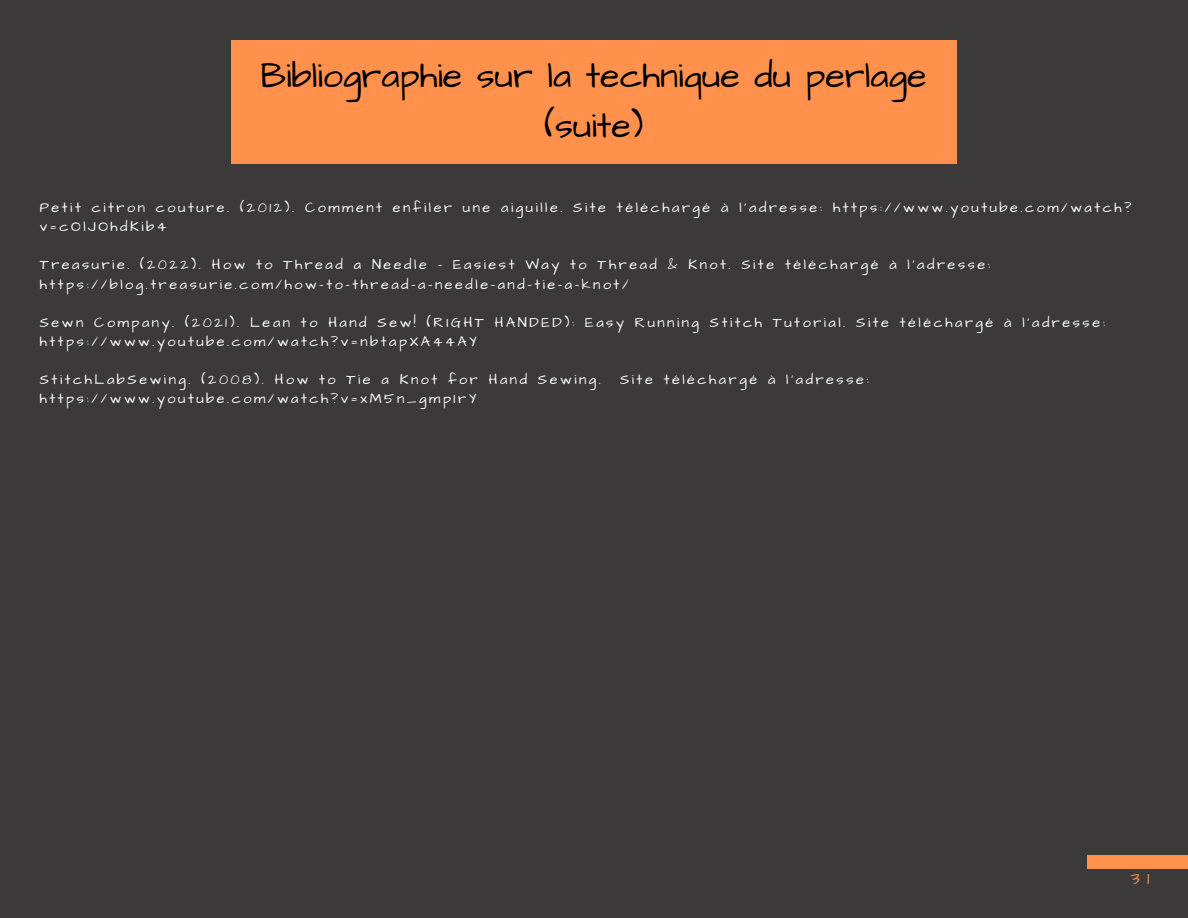
<style>
.page{position:relative;width:1188px;height:918px;background:#3b3939}
.page>*{position:absolute;margin:0;border:0;box-sizing:border-box;transform-origin:0 0}
.t1{font:36px/49.5px "Architects Daughter";color:#000;text-align:center}
.t2{font:18px "Architects Daughter";color:#ff914d}
.t3{font:14.4px/19.2px "Architects Daughter";letter-spacing:.18em;color:#fff}
</style>
<div class="page">
<div style="left:1087px;top:855px;width:101px;height:14px;background:#ff914d"></div>
<div style="left:231px;top:40px;width:726px;height:124px;background:#ff914d"></div>
<h1 class="t1" style="left:261px;top:52px;width:668px">Bibliographie sur la technique du perlage (suite)</h1>
<p class="t3" style="left:40px;top:198px;width:1093px">Petit citron couture. (2012). Comment enfiler une aiguille. Site téléchargé à l'adresse: https://www.youtube.com/watch? v=cOlJOhdKib4</p>
<p class="t3" style="left:40px;top:256px;width:952px">Treasurie. (2022). How to Thread a Needle - Easiest Way to Thread &amp; Knot. Site téléchargé à l'adresse: https://blog.treasurie.com/how-to-thread-a-needle-and-tie-a-knot/</p>
<p class="t3" style="left:40px;top:313px;width:1067px">Sewn Company. (2021). Lean to Hand Sew! (RIGHT HANDED): Easy Running Stitch Tutorial. Site téléchargé à l'adresse: https://www.youtube.com/watch?v=nbtapXA44AY</p>
<p class="t3" style="left:40px;top:370px;width:563px">StitchLabSewing. (2008). How to Tie a Knot for Hand Sewing.</p>
<p class="t3" style="left:620px;top:370px;width:250px">Site téléchargé à l'adresse:</p>
<p class="t3" style="left:40px;top:389px;width:438px">https://www.youtube.com/watch?v=xM5n_gmpIrY</p>
<p class="t2" style="left:1131px;top:866px;width:20px">3 1</p>
</div>
